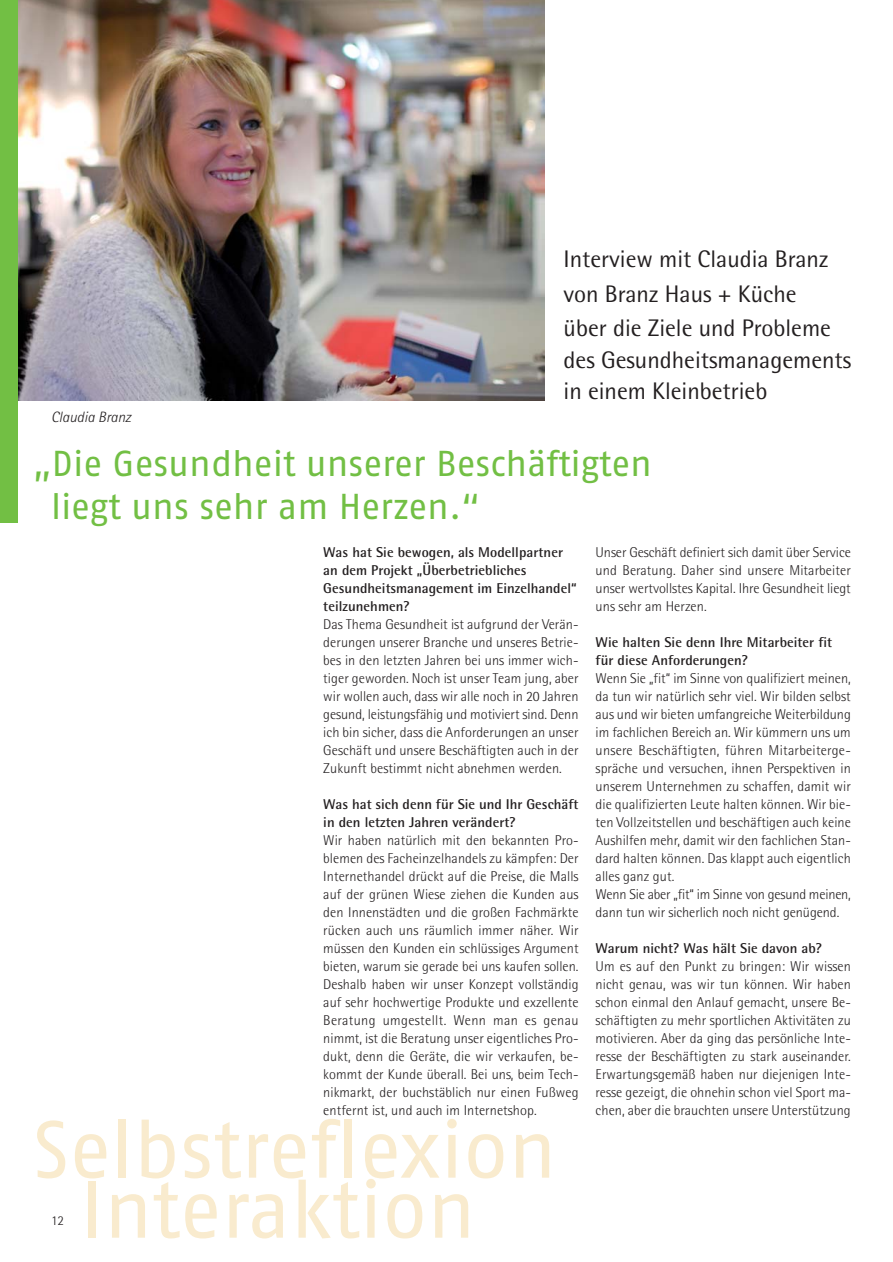
<style>
.page{position:relative;width:893px;height:1262px;background:#fff}
.page>*{position:absolute;margin:0;border:0;box-sizing:border-box;transform-origin:0 0}
.t1{font:80.55px "Fago No";color:#f9ebce}
.t2{font:36px/43.2px "Fago No";color:#72bf44}
.t3{font:24px/34.5px "Rotis Semi Sans";color:#231f20}
.t4{font:italic 300 15px "Rotis Semi Sans";color:#231f20}
.t5{font:300 14.25px/18px "Rotis Semi Sans";letter-spacing:.005em;color:#231f20;text-align:justify}
.t6{font:700 14.25px/18px "Rotis Semi Sans";letter-spacing:.005em;color:#231f20}
.t7{font:300 13.5px "Rotis Semi Sans";color:#231f20}
</style>
<div class="page">
<img style="left:17px;top:0;width:527px;height:400px">
<div style="left:0;top:0;width:17px;height:522px;background:#72bf44"></div>
<p class="t4" style="left:51px;top:411px;width:81px">Claudia Branz</p>
<h3 class="t3" style="left:563px;top:244px;width:269px">Interview mit Claudia Branz von Branz Haus + Küche über die Ziele und Probleme</h3>
<h3 class="t3" style="left:563px;top:346px;width:289px;line-height:31.5px">des Gesundheitsmanagements in einem Kleinbetrieb</h3>
<h2 class="t2" style="left:51px;top:445px;width:602px;text-indent:-18px">„Die Gesundheit unserer Beschäftigten liegt uns sehr am Herzen.“</h2>
<p class="t6" style="left:323px;top:544px;width:255px">Was hat Sie bewogen, als Modellpartner an dem Projekt „Überbetriebliches<br>Gesund heitsmanagement im Einzelhandel“ teilzunehmen?</p>
<p class="t5" style="left:323px;top:616px;width:257px">Das Thema Gesundheit ist aufgrund der Verän&shy;derungen unserer Branche und unseres Betrie&shy;bes in den letzten Jahren bei uns immer wich&shy;tiger geworden. Noch ist unser Team jung, aber wir wollen auch, dass wir alle noch in 20 Jahren gesund, leistungsfähig und motiviert sind. Denn ich bin sicher, dass die Anforderungen an unser Geschäft und unsere Beschäftigten auch in der Zukunft bestimmt nicht abnehmen werden.</p>
<p class="t6" style="left:323px;top:796px;width:257px">Was hat sich denn für Sie und Ihr Geschäft in den letzten Jahren verändert?</p>
<p class="t5" style="left:323px;top:832px;width:257px">Wir haben natürlich mit den bekannten Pro&shy;blemen des Facheinzelhandels zu kämpfen: Der Internethandel drückt auf die Preise, die Malls auf der grünen Wiese ziehen die Kunden aus den Innenstädten und die großen Fachmärkte rücken auch uns räumlich immer näher. Wir müssen den Kunden ein schlüssiges Argument bieten, warum sie gerade bei uns kaufen sollen.<br>Deshalb haben wir unser Konzept vollständig auf sehr hochwertige Produkte und exzellente Beratung umgestellt. Wenn man es genau nimmt, ist die Beratung unser eigentliches Pro&shy;dukt, denn die Geräte, die wir verkaufen, be&shy;kommt der Kunde überall. Bei uns, beim Tech&shy;nikmarkt, der buchstäblich nur einen Fußweg entfernt ist, und auch im Internetshop.</p>
<p class="t5" style="left:595px;top:544px;width:257px">Unser Geschäft definiert sich damit über Service und Beratung. Daher sind unsere Mitarbeiter unser wertvollstes Kapital. Ihre Gesundheit liegt uns sehr am Herzen.</p>
<p class="t6" style="left:595px;top:634px;width:238px">Wie halten Sie denn Ihre Mitarbeiter fit für diese Anforderungen?</p>
<p class="t5" style="left:595px;top:670px;width:257px;text-align:left">Wenn Sie „fit“ im Sinne von qualifiziert meinen, da tun wir natürlich sehr viel. Wir bilden selbst aus und wir bieten umfangreiche Weiterbildung im fachlichen Bereich an. Wir kümmern uns um unsere Beschäftigten, führen Mitarbeiterge - spräche und versuchen, ihnen Perspektiven in unserem Unternehmen zu schaffen, damit wir die qualifizierten Leute halten können. Wir bie&shy;ten Vollzeitstellen und beschäftigen auch keine Aushilfen mehr, damit wir den fachlichen Stan&shy;dard halten können. Das klappt auch eigentlich alles ganz gut.<br>Wenn Sie aber „fit“ im Sinne von gesund meinen, dann tun wir sicherlich noch nicht genügend.</p>
<p class="t6" style="left:595px;top:940px;width:228px">Warum nicht? Was hält Sie davon ab?</p>
<p class="t5" style="left:595px;top:958px;width:257px">Um es auf den Punkt zu bringen: Wir wissen nicht genau, was wir tun können. Wir haben schon einmal den Anlauf gemacht, unsere Be&shy;schäftigten zu mehr sportlichen Aktivitäten zu motivieren. Aber da ging das persönliche Inte&shy;resse der Beschäftigten zu stark auseinander.<br>Erwartungsgemäß haben nur diejenigen Inte&shy;resse gezeigt, die ohnehin schon viel Sport ma&shy;chen, aber die brauchten unsere Unterstützung</p>
<h1 class="t1" style="left:33px;top:1119px;width:525px">Selbstreflexion</h1>
<p class="t7" style="left:51px;top:1215px;width:15px">12</p>
<h1 class="t1" style="left:80px;top:1179px;width:397px">Interaktion</h1>
</div>
